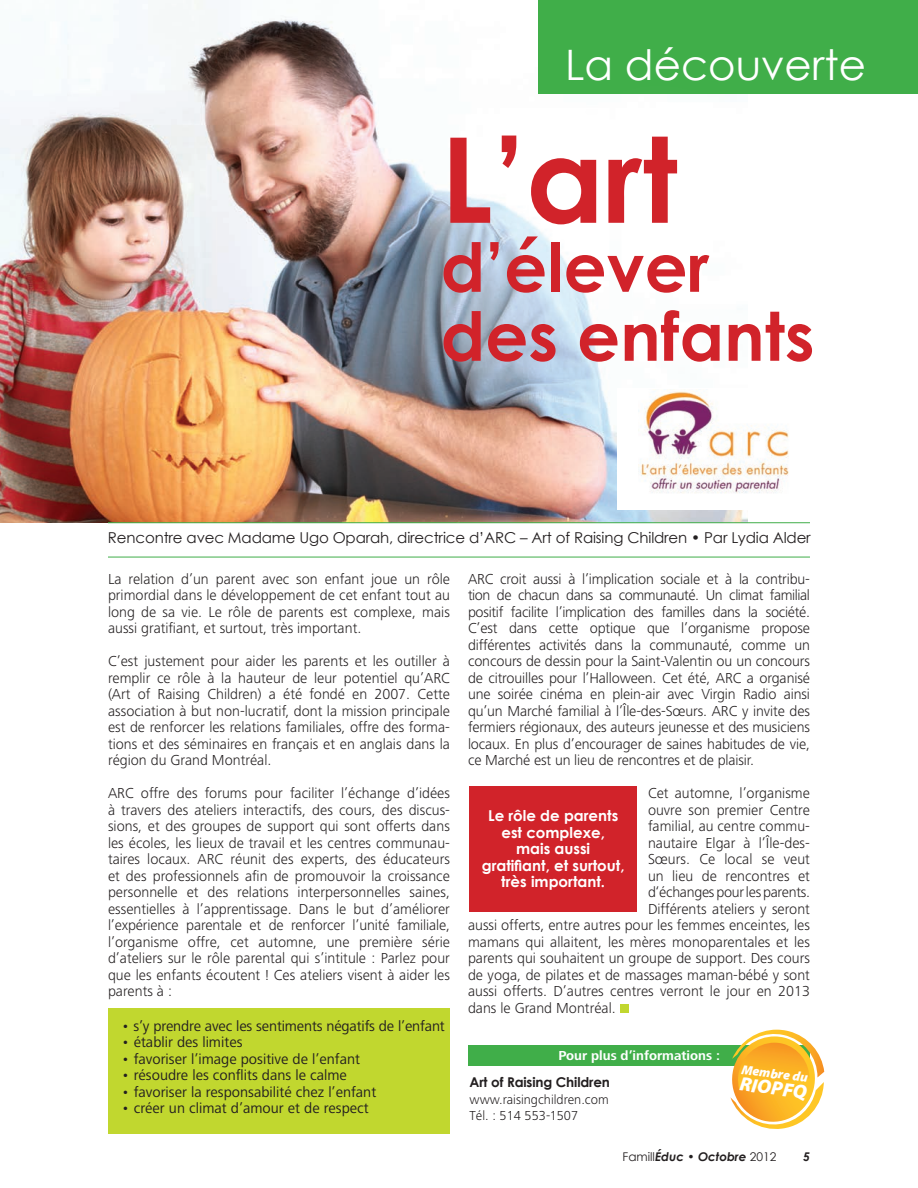
<style>
.page{position:relative;width:918px;height:1188px;background:#fff}
.page>*{position:absolute;margin:0;border:0;box-sizing:border-box;transform-origin:0 0}
.t1{font:700 118.5px "Century Gothic";color:#d1232a}
.t2{font:700 67.5px/69px "Century Gothic";color:#d1232a}
.t3{font:42px "Century Gothic";color:#fff}
.t4{font:italic 900 19.65px "Myriad Pro";color:#fff}
.t5{font:300 15px/16.5px "Frutiger Next LT";color:#231f20;text-align:justify}
.t6{font:15px "Frutiger Next LT";color:#231f20}
.t7{font:15px "Century Gothic";letter-spacing:-.01em;color:#231f20}
.t8{font:700 15px/16.5px "Century Gothic";color:#fff;text-align:center}
.t9{font:300 15px "Frutiger Next LT";letter-spacing:-.02em;color:#231f20}
.t10{font:300 13.5px/16.5px "Frutiger Next LT";color:#231f20}
.t11{font:700 13.5px "Frutiger Next LT";color:#fff}
.t12{font:700 13.5px "Century Gothic";letter-spacing:-.01em;color:#231f20}
.t13{font:italic 900 13.2px "Myriad Pro";color:#fff}
.t14{font:italic 700 12px "Century Gothic";color:#231f20}
.s1{font-weight:400;font-style:normal}
</style>
<div class="page">
<img style="left:0;top:0;width:748px;height:523px">
<div style="left:108px;top:1009px;width:342px;height:125px;background:#c1d72f"></div>
<div style="left:539px;top:0;width:379px;height:93px;background:#40ae49"></div>
<div style="left:468px;top:1046px;width:342px;height:20px;background:#40ae49"></div>
<svg style="left:728px;top:1030px;width:96px;height:99px"></svg>
<hr style="left:108px;top:522px;width:702px;height:1px;background:#40ae49">
<hr style="left:108px;top:557px;width:702px;height:1px;background:#40ae49">
<svg style="left:384px;top:77px;width:487px;height:346px"></svg>
<div style="left:620px;top:1004px;width:8px;height:9px;background:#c1d72f"></div>
<div style="left:618px;top:388px;width:192px;height:122px;background:#fff"></div>
<img style="left:638px;top:391px;width:151px;height:102px">
<div style="left:469px;top:786px;width:168px;height:125px;background:#d1232a"></div>
<h3 class="t3" style="left:565px;top:39px;width:302px">La découverte</h3>
<h1 class="t1" style="left:441px;top:105px;width:238px">L’art</h1>
<h2 class="t2" style="left:441px;top:231px;width:375px">d’élever des enfants</h2>
<p class="t7" style="left:108px;top:529px;width:704px">Rencontre avec Madame Ugo Oparah, directrice d’ARC – Art of Raising Children • Par Lydia Alder</p>
<p class="t5" style="left:108px;top:571px;width:344px">La relation d’un parent avec son enfant joue un rôle primordial dans le développement de cet enfant tout au long de sa vie. Le rôle de parents est complexe, mais aussi gratifiant, et surtout, très important.</p>
<p class="t5" style="left:108px;top:653px;width:344px">C’est justement pour aider les parents et les outiller à remplir ce rôle à la hauteur de leur potentiel qu’ARC (Art of Raising Children) a été fondé en 2007. Cette association à but non-lucratif, dont la mission principale est de renforcer les relations familiales, offre des forma&shy;tions et des séminaires en français et en anglais dans la région du Grand Montréal.</p>
<p class="t5" style="left:108px;top:785px;width:344px">ARC offre des forums pour faciliter l’échange d’idées à travers des ateliers interactifs, des cours, des discus&shy;sions, et des groupes de support qui sont offerts dans les écoles, les lieux de travail et les centres communau&shy;taires locaux. ARC réunit des experts, des éducateurs et des professionnels afin de promouvoir la croissance personnelle et des relations interpersonnelles saines, essentielles à l’apprentissage. Dans le but d’améliorer l’expérience parentale et de renforcer l’unité familiale, l’organisme offre, cet automne, une première série d’ateliers sur le rôle parental qui s’intitule : Parlez pour que les enfants écoutent ! Ces ateliers visent à aider les parents à :</p>
<p class="t6" style="left:122px;top:1018px;width:325px">• s’y prendre avec les sentiments négatifs de l’enfant</p>
<p class="t6" style="left:122px;top:1034px;width:123px">• établir des limites</p>
<p class="t6" style="left:122px;top:1051px;width:240px">• favoriser l’image positive de l’enfant</p>
<p class="t6" style="left:122px;top:1067px;width:227px">• résoudre les conflits dans le calme</p>
<p class="t6" style="left:122px;top:1084px;width:256px">• favoriser la responsabilité chez l’enfant</p>
<p class="t6" style="left:122px;top:1100px;width:249px">• créer un climat d’amour et de respect</p>
<p class="t5" style="left:468px;top:571px;width:344px">ARC croit aussi à l’implication sociale et à la contribu&shy;tion de chacun dans sa communauté. Un climat familial positif facilite l’implication des familles dans la société.<br>C’est dans cette optique que l’organisme propose différentes activités dans la communauté, comme un concours de dessin pour la Saint-Valentin ou un concours de citrouilles pour l’Halloween. Cet été, ARC a organisé une soirée cinéma en plein-air avec Virgin Radio ainsi qu’un Marché familial à l’Île-des-Sœurs. ARC y invite des fermiers régionaux, des auteurs jeunesse et des musiciens locaux. En plus d’encourager de saines habitudes de vie, ce Marché est un lieu de rencontres et de plaisir.</p>
<p class="t5" style="left:648px;top:785px;width:163px">Cet automne, l’organisme</p>
<p class="t5" style="left:648px;top:802px;width:163px">ouvre son premier Centre</p>
<p class="t5" style="left:648px;top:818px;width:164px">familial, au centre commu-</p>
<p class="t5" style="left:648px;top:835px;width:163px">nautaire Elgar à l’Île-des-</p>
<p class="t5" style="left:648px;top:851px;width:163px">Sœurs. Ce local se veut</p>
<p class="t5" style="left:648px;top:868px;width:164px">un lieu de rencontres et</p>
<p class="t9" style="left:648px;top:884px;width:164px">d‘échanges pour les parents.</p>
<p class="t5" style="left:648px;top:901px;width:163px">Différents ateliers y seront</p>
<p class="t5" style="left:468px;top:917px;width:344px">aussi offerts, entre autres pour les femmes enceintes, les</p>
<p class="t5" style="left:468px;top:934px;width:343px">mamans qui allaitent, les mères monoparentales et les</p>
<p class="t5" style="left:468px;top:950px;width:343px">parents qui souhaitent un groupe de support. Des cours</p>
<p class="t5" style="left:468px;top:967px;width:343px">de yoga, de pilates et de massages maman-bébé y sont</p>
<p class="t5" style="left:468px;top:983px;width:343px">aussi offerts. D’autres centres verront le jour en 2013</p>
<p class="t5" style="left:468px;top:1000px;width:149px">dans le Grand Montréal.</p>
<p class="t8" style="left:482px;top:807px;width:144px">Le rôle de parents est complexe,<br>mais aussi gratifiant, et surtout, très important.</p>
<p class="t11" style="left:559px;top:1048px;width:163px">Pour plus d’informations :</p>
<p class="t12" style="left:470px;top:1074px;width:142px">Art of Raising Children</p>
<p class="t10" style="left:470px;top:1091px;width:141px">www.raisingchildren.com<br>Tél. : 514 553-1507</p>
<p class="t13" style="left:743px;top:1061px;width:68px;rotate:7deg">Membre du</p>
<h3 class="t4" style="left:741px;top:1071px;width:69px;rotate:7deg">RIOPFQ</h3>
<p class="t14" style="left:623px;top:1149px;width:155px"><span class="s1">Famill</span>Éduc • Octobre <span class="s1">2012</span></p>
<p class="t14" style="left:803px;top:1149px;width:8px">5</p>
</div>
